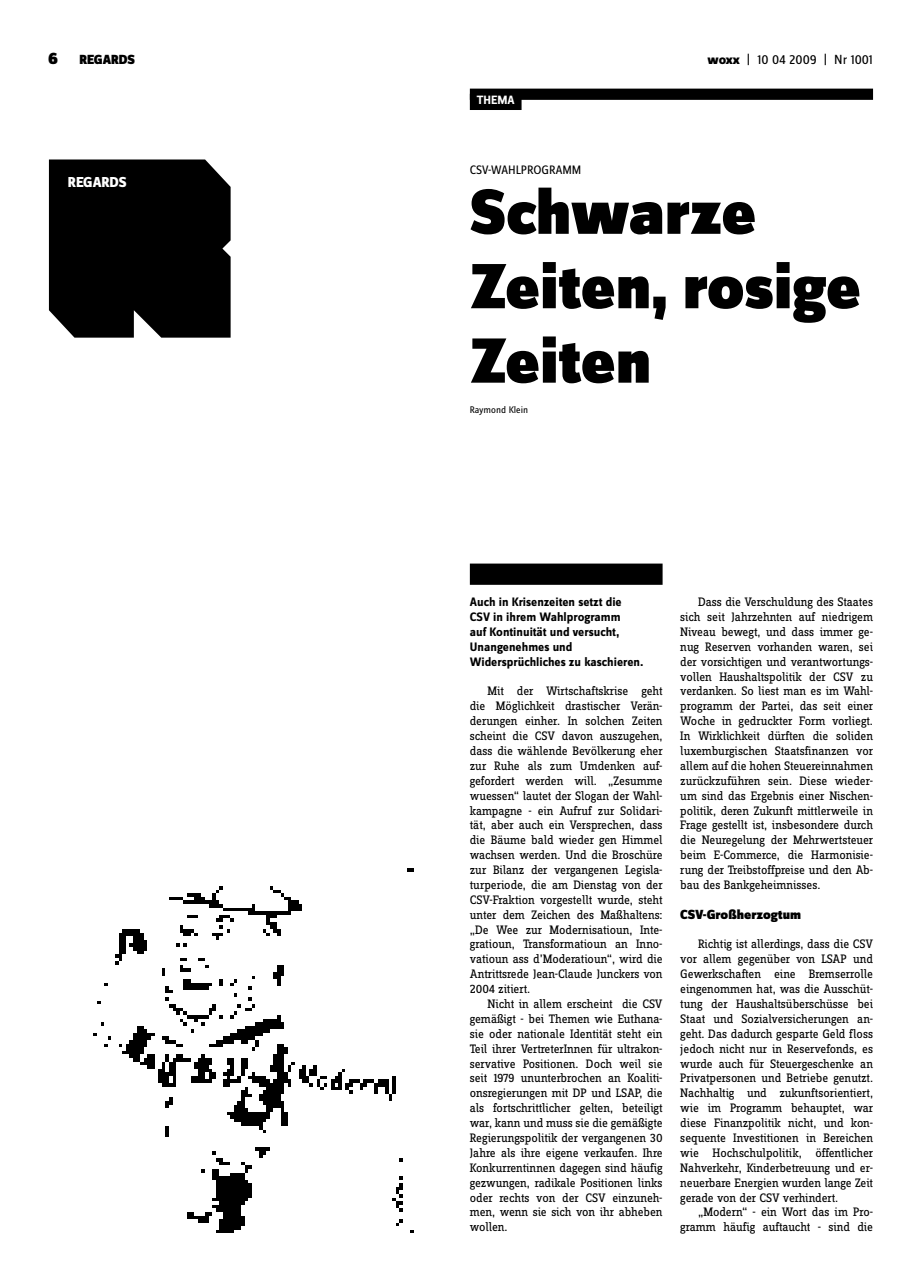
<style>
.page{position:relative;width:922px;height:1276px;background:#fff}
.page>*{position:absolute;margin:0;border:0;box-sizing:border-box;transform-origin:0 0}
.t1{font:900 66.25px/74.4px "Zine Sans Dis";letter-spacing:-.005em;color:#000}
.t2{font:800 15px "Zine Sans Dis";letter-spacing:-.01em;color:#fff}
.t3{font:900 13.75px "Zine Sans Dis";color:#000}
.t4{font:13.75px "Zine Sans Dis";color:#000}
.t5{font:12.75px/14.9px "Zine Slab Dis";letter-spacing:-.01em;color:#000;text-align:justify}
.t6{font:700 12.75px/14.9px "Zine Sans Dis";color:#000}
.t7{font:12.75px "Zine Sans Dis";color:#000}
.t8{font:700 12.5px "Zine Sans Dis";color:#fff}
.t9{font:10px "Zine Sans Dis";color:#000}
.s1{font-weight:800}
</style>
<div class="page">
<div style="left:469px;top:89px;width:403px;height:11px;background:#000"></div>
<img style="left:93px;top:868px;width:321px;height:365px">
<div style="left:49px;top:159px;width:181px;height:179px;background:#000"></div>
<div style="left:469px;top:563px;width:193px;height:22px;background:#000"></div>
<div style="left:469px;top:94px;width:52px;height:16px;background:#000"></div>
<p class="t3" style="left:79px;top:53px;width:57px">REGARDS</p>
<p class="t4" style="left:707px;top:53px;width:167px"><span class="s1">woxx</span> | 10 04 2009 | Nr 1001</p>
<p class="t2" style="left:68px;top:174px;width:60px">REGARDS</p>
<p class="t8" style="left:477px;top:93px;width:39px">THEMA</p>
<p class="t7" style="left:469px;top:163px;width:113px">CSV-WAHLPROGRAMM</p>
<h1 class="t1" style="left:469px;top:179px;width:392px">Schwarze<br>Zeiten, rosige<br>Zeiten</h1>
<p class="t9" style="left:469px;top:404px;width:60px">Raymond Klein</p>
<p class="t6" style="left:469px;top:595px;width:175px">Auch in Krisenzeiten setzt die<br>CSV in ihrem Wahlprogramm<br>auf Kontinuität und versucht,<br>Unangenehmes und<br>Widersprüchliches zu kaschieren.</p>
<p class="t5" style="left:469px;top:684px;width:194px;text-indent:18px">Mit der Wirtschaftskrise geht die Möglichkeit drastischer Verän&shy;derungen einher. In solchen Zeiten scheint die CSV davon auszugehen, dass die wählende Bevölkerung eher zur Ruhe als zum Umdenken auf&shy;gefordert werden will. „Zesumme wuessen“ lautet der Slogan der Wahl&shy;kampagne - ein Aufruf zur Solidari&shy;tät, aber auch ein Versprechen, dass die Bäume bald wieder gen Himmel wachsen werden. Und die Broschüre zur Bilanz der vergangenen Legisla&shy;turperiode, die am Dienstag von der CSV-Fraktion vorgestellt wurde, steht unter dem Zeichen des Maßhaltens: „De Wee zur Modernisatioun, Inte&shy;gratioun, Transformatioun an Inno&shy;vatioun ass d’Moderatioun“, wird die Antrittsrede Jean-Claude Junckers von 2004 zitiert.</p>
<p class="t5" style="left:469px;top:997px;width:194px;text-indent:18px">Nicht in allem erscheint die CSV gemäßigt - bei Themen wie Euthana&shy;sie oder nationale Identität steht ein Teil ihrer VertreterInnen für ultrakon&shy;servative Positionen. Doch weil sie seit 1979 ununterbrochen an Koaliti&shy;onsregierungen mit DP und LSAP, die als fortschrittlicher gelten, beteiligt war, kann und muss sie die gemäßigte Regierungspolitik der vergangenen 30<br>Jahre als ihre eigene verkaufen. Ihre Konkurrentinnen dagegen sind häufig gezwungen, radikale Positionen links oder rechts von der CSV einzuneh&shy;men, wenn sie sich von ihr abheben wollen.</p>
<p class="t5" style="left:680px;top:595px;width:194px;text-indent:18px">Dass die Verschuldung des Staates sich seit Jahrzehnten auf niedrigem Niveau bewegt, und dass immer ge&shy;nug Reserven vorhanden waren, sei der vorsichtigen und verantwortungs&shy;vollen Haushaltspolitik der CSV zu verdanken. So liest man es im Wahl&shy;programm der Partei, das seit einer Woche in gedruckter Form vorliegt.<br>In Wirklichkeit dürften die soliden luxemburgischen Staatsfinanzen vor allem auf die hohen Steuereinnahmen zurückzuführen sein. Diese wieder&shy;um sind das Ergebnis einer Nischen&shy;politik, deren Zukunft mittlerweile in Frage gestellt ist, insbesondere durch die Neuregelung der Mehrwertsteuer beim E-Commerce, die Harmonisie&shy;rung der Treibstoffpreise und den Ab&shy;bau des Bankgeheimnisses.</p>
<p class="t3" style="left:680px;top:907px;width:122px">CSV-Großherzogtum</p>
<p class="t5" style="left:680px;top:937px;width:194px;text-indent:18px">Richtig ist allerdings, dass die CSV vor allem gegenüber von LSAP und Gewerkschaften eine Bremserrolle eingenommen hat, was die Ausschüt&shy;tung der Haushaltsüberschüsse bei Staat und Sozialversicherungen an&shy;geht. Das dadurch gesparte Geld floss jedoch nicht nur in Reservefonds, es wurde auch für Steuergeschenke an Privatpersonen und Betriebe genutzt.<br>Nachhaltig und zukunftsorientiert, wie im Programm behauptet, war diese Finanzpolitik nicht, und kon&shy;sequente Investitionen in Bereichen wie Hochschulpolitik, öffentlicher Nahverkehr, Kinderbetreuung und er&shy;neuerbare Energien wurden lange Zeit gerade von der CSV verhindert.</p>
<p class="t5" style="left:680px;top:1205px;width:194px;text-align:right">„Modern“ - ein Wort das im Pro&shy;gramm häufig auftaucht - sind die</p>
</div>
